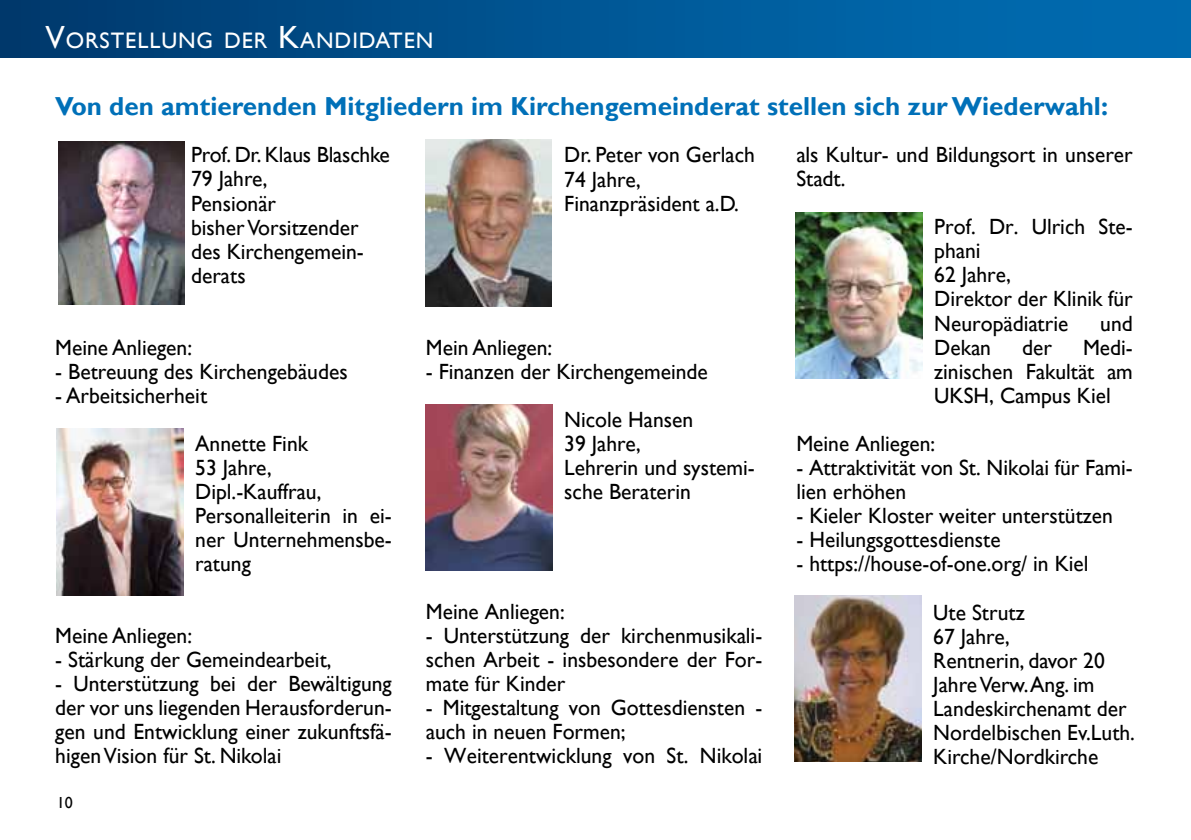
<style>
.page{position:relative;width:1191px;height:840px;background:#fff}
.page>*{position:absolute;margin:0;border:0;box-sizing:border-box;transform-origin:0 0}
.t1{font:700 26px "Gill Sans";color:#0070b8}
.t2{font:22.4px "Gill Sans";letter-spacing:.045em;color:#fff}
.t3{font:22px/24px "Gill Sans";color:#000}
.t4{font:22px/24px "Gill Sans";color:#000}
.t5{font:16px "Gill Sans";color:#000}
.s1{font-size:32px}
</style>
<div class="page">
<div style="left:0;top:0;width:1191px;height:58px;background:linear-gradient(to right,#003a6f,#0070b7)"></div>
<img style="left:58px;top:141px;width:127px;height:163px">
<img style="left:57px;top:429px;width:127px;height:166px">
<img style="left:426px;top:404px;width:126px;height:166px">
<img style="left:796px;top:212px;width:127px;height:166px">
<img style="left:795px;top:595px;width:127px;height:166px">
<img style="left:426px;top:140px;width:125px;height:166px">
<p class="t2" style="left:45px;top:28px;width:389px"><span class="s1">V</span>ORSTELLUNG DER <span class="s1">K</span>ANDIDATEN</p>
<p class="t1" style="left:55px;top:90px;width:1054px">Von den amtierenden Mitgliedern im Kirchengemeinderat stellen sich zur Wiederwahl:</p>
<p class="t3" style="left:191px;top:143px;width:200px">Prof. Dr. Klaus Blaschke<br>79 Jahre,<br>Pensionär<br>bisher Vorsitzender des Kirchengemein&shy;derats</p>
<p class="t3" style="left:55px;top:335px;width:138px">Meine Anliegen:</p>
<p class="t3" style="left:55px;top:359px;width:294px">- Betreuung des Kirchengebäudes</p>
<p class="t3" style="left:195px;top:371px;width:114px;line-height:48px;text-indent:-140px">- Arbeitsicherheit<br>Annette Fink</p>
<p class="t3" style="left:195px;top:455px;width:198px">53 Jahre,<br>Dipl.-Kauffrau,<br>Personalleiterin in ei&shy;ner Unternehmensbe&shy;ratung</p>
<p class="t3" style="left:55px;top:623px;width:138px">Meine Anliegen:</p>
<p class="t3" style="left:55px;top:647px;width:278px">- Stärkung der Gemeindearbeit,</p>
<p class="t3" style="left:55px;top:671px;width:338px;text-align:justify">- Unterstützung bei der Bewältigung der vor uns liegenden Herausforderun&shy;gen und Entwicklung einer zukunftsfä&shy;higen Vision für St. Nikolai</p>
<p class="t5" style="left:57px;top:793px;width:17px">10</p>
<p class="t3" style="left:564px;top:143px;width:192px">Dr. Peter von Gerlach<br>74 Jahre,<br>Finanzpräsident a.D.</p>
<p class="t3" style="left:426px;top:335px;width:128px">Mein Anliegen:</p>
<p class="t3" style="left:564px;top:347px;width:145px;line-height:48px;text-indent:-138px">- Finanzen der Kirchengemeinde<br>Nicole Hansen</p>
<p class="t3" style="left:564px;top:431px;width:192px">39 Jahre,<br>Lehrerin und systemi&shy;sche Beraterin</p>
<p class="t4" style="left:426px;top:599px;width:140px">Meine Anliegen:</p>
<p class="t4" style="left:426px;top:623px;width:338px;text-align:justify">- Unterstützung der kirchenmusikali&shy;schen Arbeit - insbesondere der For&shy;mate für Kinder</p>
<p class="t4" style="left:426px;top:695px;width:338px">- Mitgestaltung von Gottesdiensten - auch in neuen Formen;</p>
<p class="t4" style="left:426px;top:743px;width:338px">- Weiterentwicklung von St. Nikolai</p>
<p class="t4" style="left:796px;top:143px;width:338px">als Kultur- und Bildungsort in unserer<br>Stadt.</p>
<p class="t4" style="left:934px;top:215px;width:200px">Prof. Dr. Ulrich Ste&shy;phani<br>62 Jahre,<br>Direktor der Klinik für<br>Neuropädiatrie</p>
<p class="t4" style="left:1100px;top:311px;width:34px">und</p>
<p class="t4" style="left:934px;top:335px;width:58px">Dekan</p>
<p class="t4" style="left:1022px;top:335px;width:31px">der</p>
<p class="t4" style="left:934px;top:335px;width:200px;text-align:justify;text-indent:149px">Medi&shy;zinischen Fakultät am UKSH, Campus Kiel</p>
<p class="t4" style="left:796px;top:431px;width:140px">Meine Anliegen:</p>
<p class="t4" style="left:796px;top:455px;width:338px">- Attraktivität von St. Nikolai für Fami&shy;lien erhöhen</p>
<p class="t4" style="left:796px;top:503px;width:318px">- Kieler Kloster weiter unterstützen</p>
<p class="t4" style="left:796px;top:527px;width:206px">- Heilungsgottesdienste</p>
<p class="t4" style="left:796px;top:551px;width:294px">- https://house-of-one.org/ in Kiel</p>
<p class="t3" style="left:933px;top:600px;width:203px">Ute Strutz<br>67 Jahre,<br>Rentnerin, davor 20<br>Jahre Verw. Ang. im<br>Landeskirchenamt der<br>Nordelbischen Ev.Luth.<br>Kirche/Nordkirche</p>
</div>
